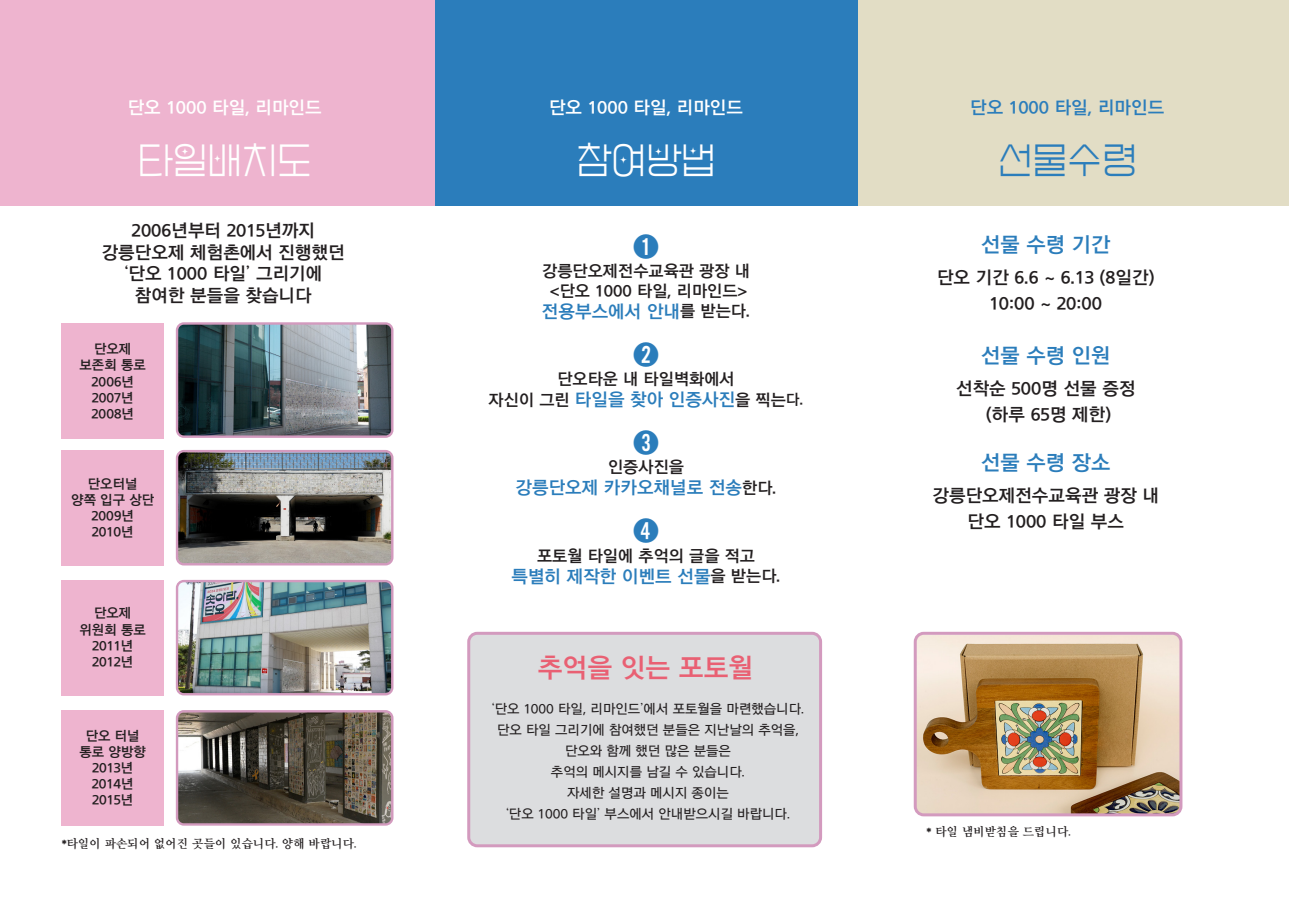
<style>
.page{position:relative;width:1289px;height:919px;background:#fff}
.page>*{position:absolute;margin:0;border:0;box-sizing:border-box;transform-origin:0 0}
.t1{font:300 37.5px "Pyeong Chang Peace";color:#fff}
.t2{font:300 37.5px "Pyeong Chang Peace";color:#2b7dbb}
.t3{font:27px "THE Lux Go B U";color:#e96073}
.t4{font:24px "Yoon Meolijeongche 2 Stencil Variable";color:#2b7dbb}
.t5{font:21px "THE Lux Go B U";color:#2b7dbb}
.t6{font:18px "THE Lux Go B U";color:#231f20}
.t7{font:18px "THE Lux Go B U";color:#2b7dbb}
.t8{font:18px "THE Lux Go B U";color:#fff}
.t9{font:16.5px "THE Lux Go B U";color:#231f20}
.t10{font:13.5px/21px "THE Lux Go M U";color:#231f20;text-align:center}
.t11{font:13.5px "THE Lux Go B U";color:#231f20}
.t12{font:12px "THE Lux Mj 2 B U";color:#231f20}
.s1{font-size:16.5px;color:#231f20}
.s2{font-size:15px;color:#231f20}
</style>
<div class="page">
<div style="left:434px;top:0;width:424px;height:206px;background:#2b7dbb"></div>
<div style="left:858px;top:0;width:430px;height:206px;background:#e2ddc5"></div>
<div style="left:0;top:0;width:434px;height:206px;background:#eeb4cf"></div>
<div style="left:469px;top:633px;width:351px;height:212px;background:#dcdddf;border-radius:9px"></div>
<div style="left:467px;top:631px;width:355px;height:216px;border:3px solid #d39abe;border-radius:9px"></div>
<div style="left:62px;top:450px;width:102px;height:115px;background:#eeb4cf"></div>
<div style="left:62px;top:710px;width:102px;height:115px;background:#eeb4cf"></div>
<div style="left:62px;top:580px;width:102px;height:115px;background:#eeb4cf"></div>
<div style="left:62px;top:323px;width:102px;height:116px;background:#eeb4cf"></div>
<img style="left:917px;top:635px;width:261px;height:177px">
<div style="left:913px;top:631px;width:269px;height:185px;border:3px solid #d39abe;border-radius:9px"></div>
<img style="left:177px;top:451px;width:215px;height:113px">
<div style="left:176px;top:450px;width:217px;height:115px;border:2px solid #d39abe;border-radius:7px"></div>
<img style="left:177px;top:581px;width:215px;height:113px">
<div style="left:176px;top:580px;width:217px;height:115px;border:2px solid #d39abe;border-radius:7px"></div>
<img style="left:177px;top:711px;width:215px;height:113px">
<div style="left:176px;top:710px;width:217px;height:115px;border:2px solid #d39abe;border-radius:7px"></div>
<img style="left:179px;top:325px;width:213px;height:111px">
<div style="left:176px;top:322px;width:217px;height:116px;border:2px solid #d39abe;border-radius:7px"></div>
<p class="t8" style="left:128px;top:98px;width:195px">단오 1000 타일, 리마인드</p>
<p class="t1" style="left:137px;top:136px;width:176px">타일배치도</p>
<p class="t6" style="left:132px;top:221px;width:185px">2006년부터 2015년까지</p>
<p class="t6" style="left:102px;top:243px;width:245px">강릉단오제 체험촌에서 진행했던</p>
<p class="t6" style="left:124px;top:264px;width:200px">‘단오 1000 타일’ 그리기에</p>
<p class="t6" style="left:135px;top:286px;width:178px">참여한 분들을 찾습니다</p>
<p class="t11" style="left:94px;top:342px;width:39px">단오제</p>
<p class="t11" style="left:80px;top:358px;width:68px">보존회 통로</p>
<p class="t11" style="left:92px;top:374px;width:44px">2006년</p>
<p class="t11" style="left:92px;top:390px;width:43px">2007년</p>
<p class="t11" style="left:92px;top:406px;width:44px">2008년</p>
<p class="t11" style="left:88px;top:476px;width:51px">단오터널</p>
<p class="t11" style="left:71px;top:492px;width:84px">양쪽 입구 상단</p>
<p class="t11" style="left:91px;top:508px;width:44px">2009년</p>
<p class="t11" style="left:92px;top:525px;width:43px">2010년</p>
<p class="t11" style="left:94px;top:606px;width:39px">단오제</p>
<p class="t11" style="left:80px;top:622px;width:68px">위원회 통로</p>
<p class="t11" style="left:92px;top:638px;width:43px">2011년</p>
<p class="t11" style="left:92px;top:654px;width:43px">2012년</p>
<p class="t11" style="left:86px;top:728px;width:55px">단오 터널</p>
<p class="t11" style="left:80px;top:744px;width:68px">통로 양방향</p>
<p class="t11" style="left:92px;top:760px;width:43px">2013년</p>
<p class="t11" style="left:92px;top:776px;width:43px">2014년</p>
<p class="t11" style="left:92px;top:793px;width:43px">2015년</p>
<p class="t12" style="left:62px;top:837px;width:296px">*타일이 파손되어 없어진 곳들이 있습니다. 양해 바랍니다.</p>
<p class="t8" style="left:549px;top:98px;width:195px">단오 1000 타일, 리마인드</p>
<p class="t1" style="left:576px;top:136px;width:141px">참여방법</p>
<p class="t4" style="left:633px;top:230px;width:27px">➊</p>
<p class="t9" style="left:542px;top:262px;width:209px">강릉단오제전수교육관 광장 내</p>
<p class="t9" style="left:550px;top:282px;width:199px">&lt;단오 1000 타일, 리마인드&gt;</p>
<p class="t7" style="left:542px;top:302px;width:210px">전용부스에서 안내<span class="s1">를 받는다.</span></p>
<p class="t4" style="left:633px;top:338px;width:27px">➋</p>
<p class="t9" style="left:557px;top:370px;width:179px">단오타운 내 타일벽화에서</p>
<p class="t7" style="left:488px;top:390px;width:316px"><span class="s1">자신이 그린</span> 타일을 찾아 인증사진<span class="s1">을 찍는</span><span class="s2">다.</span></p>
<p class="t4" style="left:633px;top:426px;width:27px">➌</p>
<p class="t9" style="left:608px;top:458px;width:77px">인증사진을</p>
<p class="t7" style="left:515px;top:478px;width:262px">강릉단오제 카카오채널로 전송<span class="s1">한다.</span></p>
<p class="t4" style="left:633px;top:514px;width:27px">➍</p>
<p class="t9" style="left:537px;top:547px;width:219px">포토월 타일에 추억의 글을 적고</p>
<p class="t7" style="left:511px;top:566px;width:271px">특별히 제작한 이벤트 선물<span class="s1">을 받는다.</span></p>
<p class="t3" style="left:537px;top:653px;width:217px">추억을 잇는 포토월</p>
<p class="t10" style="left:491px;top:698px;width:314px">‘단오 1000 타일, 리마인드’에서 포토월을 마련했습니다.</p>
<p class="t10" style="left:497px;top:719px;width:303px">단오 타일 그리기에 참여했던 분들은 지난날의 추억을, 단오와 함께 했던 많은 분들은</p>
<p class="t10" style="left:551px;top:761px;width:196px">추억의 메시지를 남길 수 있습니다.</p>
<p class="t10" style="left:567px;top:782px;width:163px">자세한 설명과 메시지 종이는</p>
<p class="t10" style="left:505px;top:803px;width:286px">‘단오 1000 타일’ 부스에서 안내받으시길 바랍니다.</p>
<p class="t7" style="left:970px;top:98px;width:195px">단오 1000 타일, 리마인드</p>
<p class="t2" style="left:997px;top:136px;width:141px">선물수령</p>
<p class="t5" style="left:981px;top:233px;width:131px">선물 수령 기간</p>
<p class="t6" style="left:937px;top:268px;width:219px">단오 기간 6.6 ~ 6.13 (8일간)</p>
<p class="t6" style="left:989px;top:293px;width:114px">10:00 ~ 20:00</p>
<p class="t5" style="left:981px;top:344px;width:131px">선물 수령 인원</p>
<p class="t6" style="left:956px;top:379px;width:181px">선착순 500명 선물 증정</p>
<p class="t6" style="left:985px;top:404px;width:127px">(하루 65명 제한)</p>
<p class="t5" style="left:981px;top:451px;width:131px">선물 수령 장소</p>
<p class="t6" style="left:932px;top:486px;width:228px">강릉단오제전수교육관 광장 내</p>
<p class="t6" style="left:967px;top:511px;width:158px">단오 1000 타일 부스</p>
<p class="t12" style="left:926px;top:826px;width:146px">* 타일 냄비받침을 드립니다.</p>
</div>
